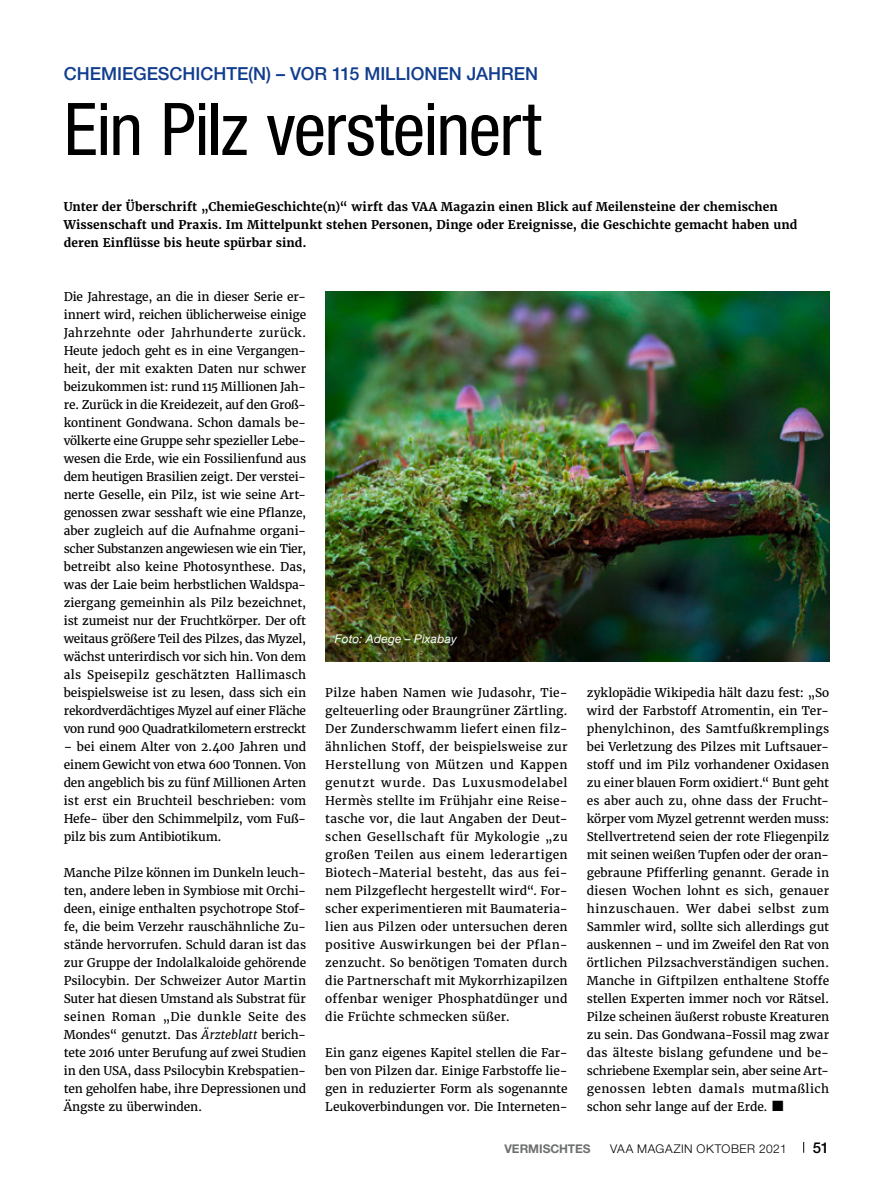
<style>
.page{position:relative;width:893px;height:1191px;background:#fff}
.page>*{position:absolute;margin:0;border:0;box-sizing:border-box;transform-origin:0 0}
.t1{font:condensed 72.75px "Helvetica Neue LT Std";letter-spacing:-.02em;color:#000}
.t2{font:500 18px "Helvetica Neue LT Std";color:#113d8e}
.t3{font:500 15px "Helvetica Neue LT Std";color:#000}
.t4{font:12px/18px "Merriweather";letter-spacing:-.005em;color:#000;text-align:justify}
.t5{font:700 12px/18px "Merriweather";letter-spacing:.01em;color:#000}
.t6{font:300 12px "Helvetica Neue LT Std";letter-spacing:.04em;color:#000}
.t7{font:italic 12px "Helvetica Neue LT Std";letter-spacing:.01em;color:#fff}
.t8{font:700 12px "Helvetica Neue LT Std";letter-spacing:-.005em;color:#6f7070}
.s1{font-style:italic}
</style>
<div class="page">
<img style="left:325px;top:291px;width:504px;height:370px">
<h2 class="t2" style="left:64px;top:63px;width:476px">CHEMIEGESCHICHTE(N) – VOR 115 MILLIONEN JAHREN</h2>
<h1 class="t1" style="left:64px;top:87px;width:479px">Ein Pilz versteinert</h1>
<p class="t5" style="left:64px;top:198px;width:735px">Unter der Überschrift „ChemieGeschichte(n)“ wirft das VAA Magazin einen Blick auf Meilensteine der chemischen<br>Wissenschaft und Praxis. Im Mittelpunkt stehen Personen, Dinge oder Ereignisse, die Geschichte gemacht haben und deren Einflüsse bis heute spürbar sind.</p>
<p class="t4" style="left:64px;top:288px;width:244px">Die Jahrestage, an die in dieser Serie er&shy;innert wird, reichen üblicherweise einige Jahrzehnte oder Jahrhunderte zurück.<br>Heute jedoch geht es in eine Vergangen&shy;heit, der mit exakten Daten nur schwer beizukommen ist: rund 115 Millionen Jah&shy;re. Zurück in die Kreidezeit, auf den Groß&shy;kontinent Gondwana. Schon damals be&shy;völkerte eine Gruppe sehr spezieller Lebe&shy;wesen die Erde, wie ein Fossilienfund aus dem heutigen Brasilien zeigt. Der verstei&shy;nerte Geselle, ein Pilz, ist wie seine Art&shy;genossen zwar sesshaft wie eine Pflanze, aber zugleich auf die Aufnahme organi&shy;scher Substanzen angewiesen wie ein Tier, betreibt also keine Photosynthese. Das, was der Laie beim herbstlichen Waldspa&shy;ziergang gemeinhin als Pilz bezeichnet, ist zumeist nur der Fruchtkörper. Der oft weitaus größere Teil des Pilzes, das Myzel, wächst unterirdisch vor sich hin. Von dem als Speisepilz geschätzten Hallimasch beispielsweise ist zu lesen, dass sich ein rekordverdächtiges Myzel auf einer Fläche von rund 900 Quadratkilometern erstreckt</p>
<p class="t4" style="left:64px;top:738px;width:244px">– bei einem Alter von 2.400 Jahren und einem Gewicht von etwa 600 Tonnen. Von den angeblich bis zu fünf Millionen Arten ist erst ein Bruchteil beschrieben: vom Hefe- über den Schimmelpilz, vom Fuß&shy;pilz bis zum Antibiotikum.</p>
<p class="t4" style="left:64px;top:864px;width:244px">Manche Pilze können im Dunkeln leuch&shy;ten, andere leben in Symbiose mit Orchi&shy;deen, einige enthalten psychotrope Stof&shy;fe, die beim Verzehr rauschähnliche Zu&shy;stände hervorrufen. Schuld daran ist das zur Gruppe der Indolalkaloide gehörende Psilocybin. Der Schweizer Autor Martin Suter hat diesen Umstand als Substrat für seinen Roman „Die dunkle Seite des Mondes“ genutzt. Das <span class="s1">Ärzteblatt</span> berich&shy;tete 2016 unter Berufung auf zwei Studien in den USA, dass Psilocybin Krebspatien&shy;ten geholfen habe, ihre Depressionen und Ängste zu überwinden.</p>
<p class="t7" style="left:335px;top:632px;width:123px">Foto: Adege – Pixabay</p>
<p class="t4" style="left:325px;top:684px;width:244px">Pilze haben Namen wie Judasohr, Tie&shy;gelteuerling oder Braungrüner Zärtling.<br>Der Zunderschwamm liefert einen filz&shy;ähnlichen Stoff, der beispielsweise zur Herstellung von Mützen und Kappen genutzt wurde. Das Luxusmodelabel Hermès stellte im Frühjahr eine Reise&shy;tasche vor, die laut Angaben der Deut&shy;schen Gesellschaft für Mykologie „zu großen Teilen aus einem lederartigen Biotech-Material besteht, das aus fei&shy;nem Pilzgeflecht hergestellt wird“. For&shy;scher experimentieren mit Baumateria&shy;lien aus Pilzen oder untersuchen deren positive Auswirkungen bei der Pflan&shy;zenzucht. So benötigen Tomaten durch die Partnerschaft mit Mykorrhizapilzen offenbar weniger Phosphatdünger und die Früchte schmecken süßer.</p>
<p class="t4" style="left:325px;top:1044px;width:244px">Ein ganz eigenes Kapitel stellen die Far&shy;ben von Pilzen dar. Einige Farbstoffe lie&shy;gen in reduzierter Form als sogenannte Leukoverbindungen vor. Die Interneten-</p>
<p class="t4" style="left:587px;top:684px;width:244px">zyklopädie Wikipedia hält dazu fest: „So wird der Farbstoff Atromentin, ein Ter&shy;phenylchinon, des Samtfußkremplings bei Verletzung des Pilzes mit Luftsauer&shy;stoff und im Pilz vorhandener Oxidasen zu einer blauen Form oxidiert.“ Bunt geht es aber auch zu, ohne dass der Frucht&shy;körper vom Myzel getrennt werden muss:<br>Stellvertretend seien der rote Fliegenpilz mit seinen weißen Tupfen oder der oran&shy;gebraune Pfifferling genannt. Gerade in diesen Wochen lohnt es sich, genauer hinzuschauen. Wer dabei selbst zum Sammler wird, sollte sich allerdings gut auskennen – und im Zweifel den Rat von örtlichen Pilzsachverständigen suchen.<br>Manche in Giftpilzen enthaltene Stoffe stellen Experten immer noch vor Rätsel.<br>Pilze scheinen äußerst robuste Kreaturen zu sein. Das Gondwana-Fossil mag zwar das älteste bislang gefundene und be&shy;schriebene Exemplar sein, aber seine Art&shy;genossen lebten damals mutmaßlich schon sehr lange auf der Erde.</p>
<p class="t8" style="left:504px;top:1141px;width:88px">VERMISCHTES</p>
<p class="t6" style="left:610px;top:1141px;width:178px">VAA MAGAZIN OKTOBER 2021</p>
<p class="t3" style="left:813px;top:1138px;width:18px">51</p>
</div>
